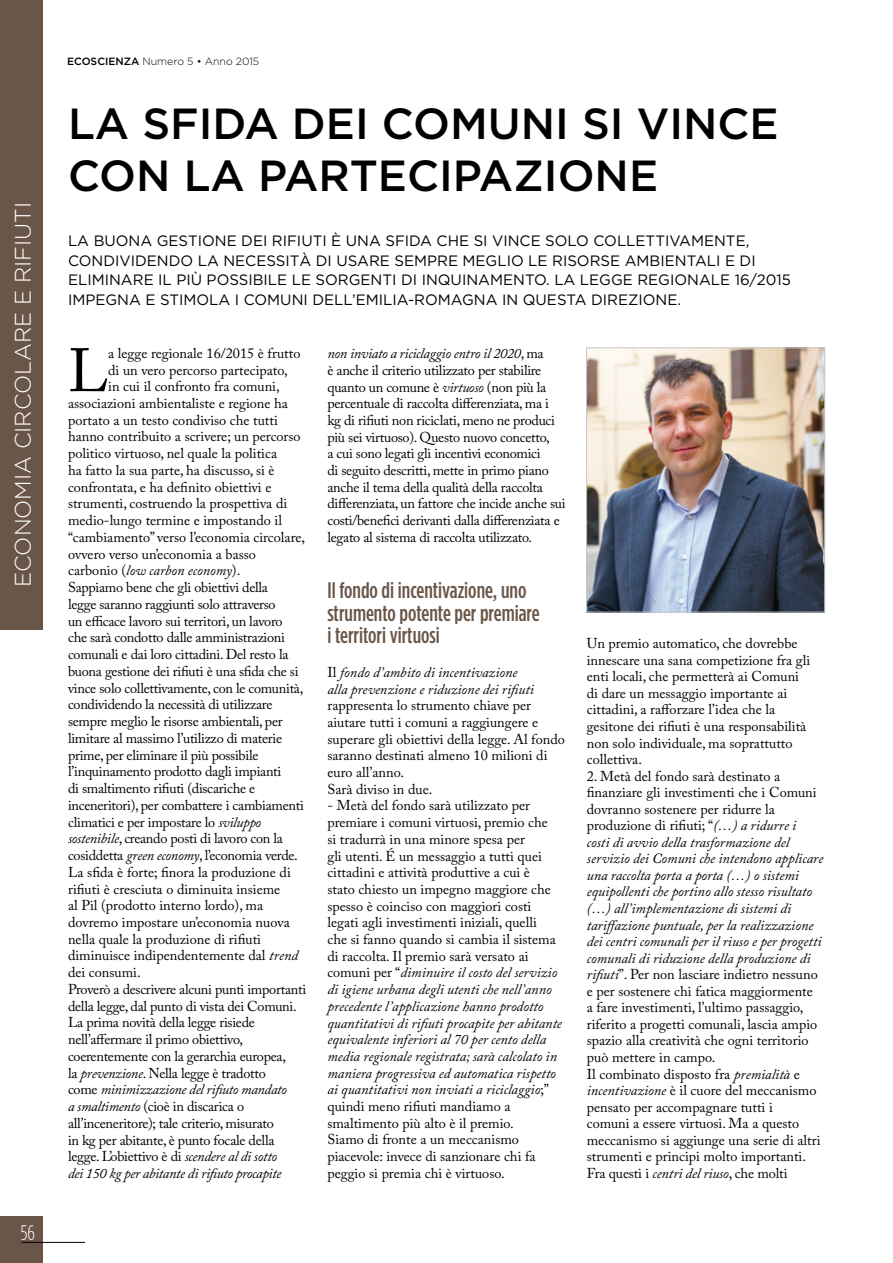
<style>
.page{position:relative;width:893px;height:1263px;background:#fff}
.page>*{position:absolute;margin:0;border:0;box-sizing:border-box;transform-origin:0 0}
.t1{font:60.6px "Adobe Caslon Pro";color:#000}
.t2{font:500 43.5px/52.5px "Gotham HTF";color:#000}
.t3{font:500 condensed 22.5px/22.6px "Gotham HTF";color:#6a5648}
.t4{font:300 22.5px "Gotham HTF";color:#fff}
.t5{font:300 condensed 21px "Gotham HTF";color:#fff}
.t6{font:15px/19.5px "Gotham HTF";color:#000}
.t7{font:14.25px/16.5px "Adobe Caslon Pro";color:#000}
.t8{font:14.25px/16.6px "Adobe Caslon Pro";letter-spacing:-.02em;color:#000}
.t9{font:italic 14.25px/16.6px "Adobe Caslon Pro";color:#000}
.t10{font:italic 14.25px "Adobe Caslon Pro";letter-spacing:-.02em;color:#000}
.t11{font:300 10.5px "Gotham HTF";color:#000}
.s1{font-weight:500}
.s2{font-style:normal}
.s3{font-style:italic}
</style>
<div class="page">
<div style="left:0;top:1216px;width:43px;height:47px;background:#6a5648"></div>
<hr style="left:21px;top:1242px;width:64px;height:1px;background:#000">
<div style="left:0;top:0;width:43px;height:629px;background:#6a5648"></div>
<img style="left:588px;top:350px;width:235px;height:260px">
<div style="left:586px;top:348px;width:239px;height:264px;border:1px solid #c6c7c8"></div>
<h3 class="t4" style="left:11px;top:587px;width:386px;rotate:-90deg">ECONOMIA CIRCOLARE E RIFIUTI</h3>
<h3 class="t5" style="left:21px;top:1221px;width:16px">56</h3>
<p class="t11" style="left:67px;top:56px;width:194px"><span class="s1">ECOSCIENZA</span> Numero 5 • Anno 2015</p>
<h2 class="t2" style="left:68px;top:96px;width:712px">LA SFIDA DEI COMUNI SI VINCE<br>CON LA PARTECIPAZIONE</h2>
<p class="t6" style="left:68px;top:231px;width:725px">LA BUONA GESTIONE DEI RIFIUTI È UNA SFIDA CHE SI VINCE SOLO COLLETTIVAMENTE, CONDIVIDENDO LA NECESSITÀ DI USARE SEMPRE MEGLIO LE RISORSE AMBIENTALI E DI ELIMINARE IL PIÙ POSSIBILE LE SORGENTI DI INQUINAMENTO. LA LEGGE REGIONALE 16/2015<br>IMPEGNA E STIMOLA I COMUNI DELL’EMILIA-ROMAGNA IN QUESTA DIREZIONE.</p>
<h1 class="t1" style="left:68px;top:335px;width:42px">L</h1>
<p class="t7" style="left:108px;top:345px;width:194px">a legge regionale 16/2015 è frutto</p>
<p class="t7" style="left:108px;top:361px;width:181px">di un vero percorso partecipato,</p>
<p class="t7" style="left:108px;top:378px;width:173px">in cui il confronto fra comuni,</p>
<p class="t7" style="left:68px;top:395px;width:221px">associazioni ambientaliste e regione ha</p>
<p class="t7" style="left:68px;top:411px;width:211px">portato a un testo condiviso che tutti</p>
<p class="t7" style="left:68px;top:428px;width:234px">hanno contribuito a scrivere; un percorso</p>
<p class="t7" style="left:68px;top:445px;width:211px">politico virtuoso, nel quale la politica</p>
<p class="t7" style="left:68px;top:462px;width:208px">ha fatto la sua parte, ha discusso, si è</p>
<p class="t7" style="left:68px;top:478px;width:205px">confrontata, e ha definito obiettivi e</p>
<p class="t7" style="left:68px;top:495px;width:221px">strumenti, costruendo la prospettiva di</p>
<p class="t7" style="left:68px;top:512px;width:216px">medio-lungo termine e impostando il</p>
<p class="t7" style="left:68px;top:529px;width:238px">“cambiamento” verso l’economia circolare,</p>
<p class="t7" style="left:68px;top:545px;width:189px">ovvero verso un’economia a basso</p>
<p class="t9" style="left:68px;top:562px;width:174px"><span class="s2">carbonio (</span>low carbon economy<span class="s2">).</span></p>
<p class="t8" style="left:68px;top:579px;width:201px">Sappiamo bene che gli obiettivi della</p>
<p class="t8" style="left:68px;top:596px;width:209px">legge saranno raggiunti solo attraverso</p>
<p class="t8" style="left:68px;top:612px;width:216px">un efficace lavoro sui territori, un lavoro</p>
<p class="t8" style="left:68px;top:629px;width:218px">che sarà condotto dalle amministrazioni</p>
<p class="t8" style="left:68px;top:646px;width:222px">comunali e dai loro cittadini. Del resto la</p>
<p class="t8" style="left:68px;top:662px;width:232px">buona gestione dei rifiuti è una sfida che si</p>
<p class="t8" style="left:68px;top:679px;width:237px">vince solo collettivamente, con le comunità,</p>
<p class="t8" style="left:68px;top:696px;width:206px">condividendo la necessità di utilizzare</p>
<p class="t8" style="left:68px;top:713px;width:216px">sempre meglio le risorse ambientali, per</p>
<p class="t8" style="left:68px;top:729px;width:216px">limitare al massimo l’utilizzo di materie</p>
<p class="t8" style="left:68px;top:746px;width:192px">prime, per eliminare il più possibile</p>
<p class="t8" style="left:68px;top:763px;width:215px">l’inquinamento prodotto dagli impianti</p>
<p class="t8" style="left:68px;top:780px;width:189px">di smaltimento rifiuti (discariche e</p>
<p class="t8" style="left:68px;top:796px;width:237px">inceneritori), per combattere i cambiamenti</p>
<p class="t8" style="left:68px;top:813px;width:195px">climatici e per impostare lo <span class="s3">sviluppo</span></p>
<p class="t8" style="left:68px;top:830px;width:216px"><span class="s3">sostenibile</span>, creando posti di lavoro con la</p>
<p class="t8" style="left:68px;top:847px;width:231px">cosiddetta <span class="s3">green economy</span>, l’economia verde.</p>
<p class="t7" style="left:68px;top:863px;width:224px">La sfida è forte; finora la produzione di</p>
<p class="t7" style="left:68px;top:880px;width:214px">rifiuti è cresciuta o diminuita insieme</p>
<p class="t7" style="left:68px;top:897px;width:197px">al Pil (prodotto interno lordo), ma</p>
<p class="t7" style="left:68px;top:914px;width:223px">dovremo impostare un’economia nuova</p>
<p class="t7" style="left:68px;top:930px;width:195px">nella quale la produzione di rifiuti</p>
<p class="t7" style="left:68px;top:947px;width:232px">diminuisce indipendentemente dal <span class="s3">trend</span></p>
<p class="t7" style="left:68px;top:964px;width:74px">dei consumi.</p>
<p class="t8" style="left:68px;top:981px;width:240px">Proverò a descrivere alcuni punti importanti</p>
<p class="t8" style="left:68px;top:997px;width:230px">della legge, dal punto di vista dei Comuni.</p>
<p class="t8" style="left:68px;top:1014px;width:188px">La prima novità della legge risiede</p>
<p class="t8" style="left:68px;top:1031px;width:177px">nell’affermare il primo obiettivo,</p>
<p class="t8" style="left:68px;top:1048px;width:219px">coerentemente con la gerarchia europea,</p>
<p class="t8" style="left:68px;top:1064px;width:199px">la <span class="s3">prevenzione</span>. Nella legge è tradotto</p>
<p class="t10" style="left:68px;top:1081px;width:220px"><span class="s2">come</span> minimizzazione del rifiuto mandato</p>
<p class="t8" style="left:68px;top:1098px;width:178px"><span class="s3">a smaltimento</span> (cioè in discarica o</p>
<p class="t8" style="left:68px;top:1115px;width:207px">all’inceneritore); tale criterio, misurato</p>
<p class="t8" style="left:68px;top:1131px;width:208px">in kg per abitante, è punto focale della</p>
<p class="t8" style="left:68px;top:1148px;width:210px">legge. L’obiettivo è di <span class="s3">scendere al di sotto</span></p>
<p class="t10" style="left:68px;top:1165px;width:215px">dei 150 kg per abitante di rifiuto procapite</p>
<p class="t8" style="left:327px;top:345px;width:240px"><span class="s3">non inviato a riciclaggio entro il 2020</span>, ma<br>è anche il criterio utilizzato per stabilire quanto un comune è <span class="s3">virtuoso</span> (non più la percentuale di raccolta differenziata, ma i kg di rifiuti non riciclati, meno ne produci più sei virtuoso). Questo nuovo concetto,<br>a cui sono legati gli incentivi economici<br>di seguito descritti, mette in primo piano anche il tema della qualità della raccolta differenziata, un fattore che incide anche sui costi/benefici derivanti dalla differenziata e legato al sistema di raccolta utilizzato.</p>
<h3 class="t3" style="left:327px;top:578px;width:214px">Il fondo di incentivazione, uno strumento potente per premiare i territori virtuosi</h3>
<p class="t9" style="left:327px;top:663px;width:208px"><span class="s2">Il</span> fondo d’ambito di incentivazione alla prevenzione e riduzione dei rifiuti</p>
<p class="t7" style="left:327px;top:697px;width:239px">rappresenta lo strumento chiave per aiutare tutti i comuni a raggiungere e superare gli obiettivi della legge. Al fondo saranno destinati almeno 10 milioni di euro all’anno.<br>Sarà diviso in due.</p>
<p class="t7" style="left:327px;top:797px;width:236px">- Metà del fondo sarà utilizzato per premiare i comuni virtuosi, premio che<br>si tradurrà in una minore spesa per<br>gli utenti. É un messaggio a tutti quei cittadini e attività produttive a cui è<br>stato chiesto un impegno maggiore che spesso è coinciso con maggiori costi legati agli investimenti iniziali, quelli<br>che si fanno quando si cambia il sistema di raccolta. Il premio sarà versato ai comuni per “<span class="s3">diminuire il costo del servizio di igiene urbana degli utenti che nell’anno precedente l’applicazione hanno prodotto quantitativi di rifiuti procapite per abitante equivalente inferiori al 70 per cento della media regionale registrata; sarà calcolato in maniera progressiva ed automatica rispetto ai quantitativi non inviati a riciclaggio</span>;” quindi meno rifiuti mandiamo a smaltimento più alto è il premio.<br>Siamo di fronte a un meccanismo piacevole: invece di sanzionare chi fa peggio si premia chi è virtuoso.</p>
<p class="t7" style="left:587px;top:635px;width:225px">Un premio automatico, che dovrebbe innescare una sana competizione fra gli enti locali, che permetterà ai Comuni di dare un messaggio importante ai cittadini, a rafforzare l’idea che la gesitone dei rifiuti è una responsabilità non solo individuale, ma soprattutto collettiva.</p>
<p class="t7" style="left:587px;top:767px;width:238px">2. Metà del fondo sarà destinato a finanziare gli investimenti che i Comuni dovranno sostenere per ridurre la produzione di rifiuti; “<span class="s3">(…) a ridurre i<br>costi di avvio della trasformazione del servizio dei Comuni che intendono applicare una raccolta porta a porta (…) o sistemi equipollenti che portino allo stesso risultato (…) all’implementazione di sistemi di tariffazione puntuale, per la realizzazione dei centri comunali per il riuso e per progetti comunali di riduzione della produzione di rifiuti</span>”. Per non lasciare indietro nessuno e per sostenere chi fatica maggiormente<br>a fare investimenti, l’ultimo passaggio, riferito a progetti comunali, lascia ampio spazio alla creatività che ogni territorio può mettere in campo.<br>Il combinato disposto fra <span class="s3">premialità</span> e <span class="s3">incentivazione</span> è il cuore del meccanismo pensato per accompagnare tutti i<br>comuni a essere virtuosi. Ma a questo meccanismo si aggiunge una serie di altri strumenti e principi molto importanti.<br>Fra questi i <span class="s3">centri del riuso</span>, che molti</p>
</div>
